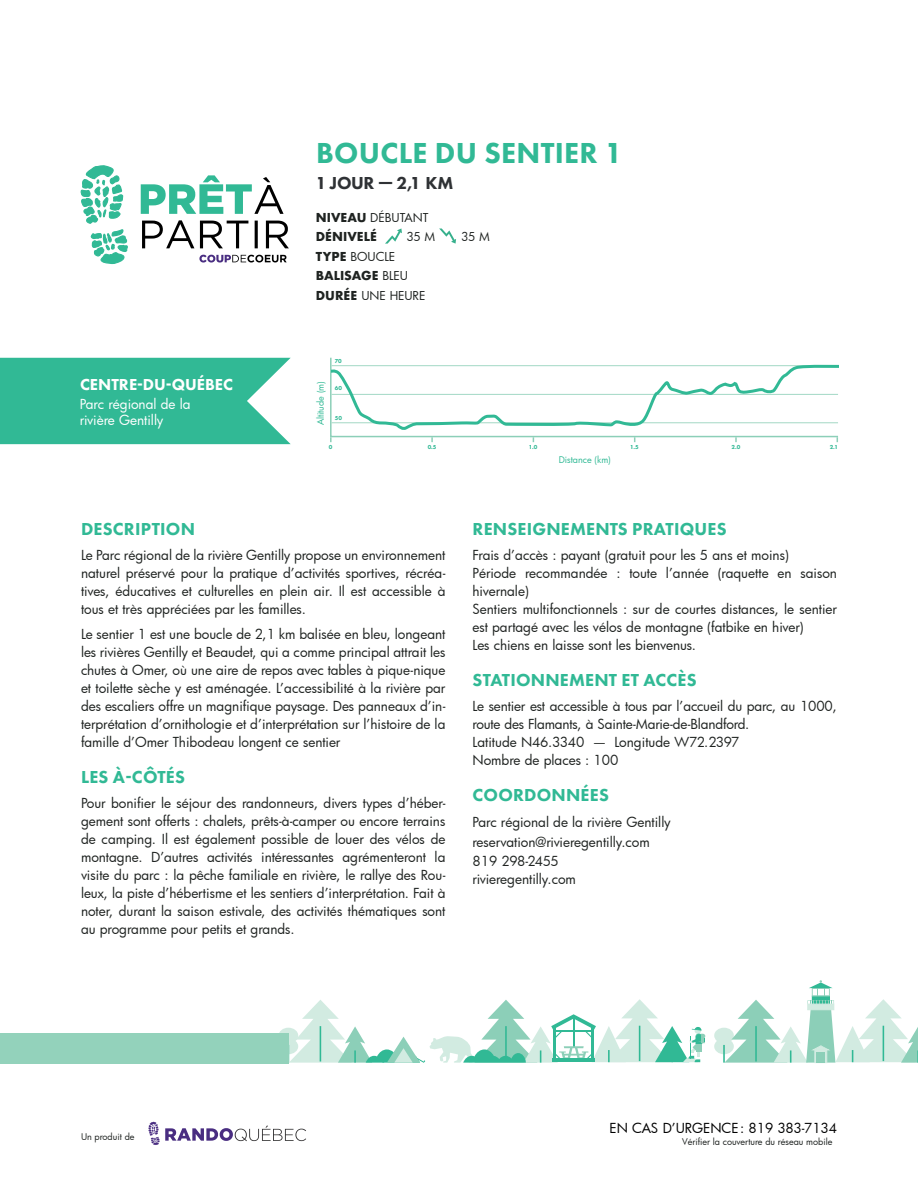
<style>
.page{position:relative;width:918px;height:1188px;background:#fff}
.page>*{position:absolute;margin:0;border:0;box-sizing:border-box;transform-origin:0 0}
.t1{font:800 30px "Futura PT";letter-spacing:.01em;color:#31b995}
.t2{font:800 18px "Futura PT";letter-spacing:.01em;color:#31b995}
.t3{font:800 18px "Futura PT";letter-spacing:-.02em;color:#2f3235}
.t4{font:800 16.5px "Futura PT";color:#fff}
.t5{font:13.5px/18px "Futura";letter-spacing:-.005em;color:#1f2321;text-align:justify}
.t6{font:13.5px/16.2px "Futura";color:#fff}
.t7{font:13.5px "Futura";color:#000}
.t8{font:12px/19.5px "Futura";color:#1f2321}
.t9{font:700 12px/19.5px "Futura";color:#1f2321}
.t10{font:9px "Futura";color:#1f2321}
.t11{font:9px "Futura";color:#31b995}
.t12{font:800 6px "Futura PT";color:#31b995}
.s1{font-weight:400}
.s2{font-weight:700}
</style>
<div class="page">
<svg style="left:714px;top:980px;width:204px;height:83px"></svg>
<div style="left:808px;top:1004px;width:26px;height:6px;background:#d2ebe1"></div>
<svg style="left:279px;top:999px;width:426px;height:64px"></svg>
<div style="left:0;top:1033px;width:289px;height:30px;background:#93d2bb"></div>
<svg style="left:148px;top:1122px;width:158px;height:23px"></svg>
<svg style="left:0;top:358px;width:291px;height:86px;background:#40be9c"></svg>
<svg style="left:142px;top:220px;width:147px;height:28px"></svg>
<svg style="left:141px;top:175px;width:143px;height:39px"></svg>
<svg style="left:80px;top:165px;width:48px;height:99px"></svg>
<svg style="left:199px;top:255px;width:88px;height:8px"></svg>
<svg style="left:330px;top:357px;width:509px;height:85px"></svg>
<svg style="left:385px;top:228px;width:17px;height:16px"></svg>
<svg style="left:439px;top:228px;width:17px;height:16px"></svg>
<h1 class="t1" style="left:316px;top:135px;width:308px">BOUCLE DU SENTIER 1</h1>
<h2 class="t3" style="left:316px;top:172px;width:139px">1 JOUR — 2,1 KM</h2>
<p class="t9" style="left:316px;top:208px;width:114px">NIVEAU <span class="s1">DÉBUTANT<br></span>DÉNIVELÉ</p>
<p class="t8" style="left:406px;top:227px;width:30px">35 M</p>
<p class="t8" style="left:461px;top:227px;width:30px">35 M</p>
<p class="t8" style="left:316px;top:246px;width:111px"><span class="s2">TYPE</span> BOUCLE<br><span class="s2">BALISAGE</span> BLEU<br><span class="s2">DURÉE</span> UNE HEURE</p>
<p class="t4" style="left:80px;top:375px;width:155px">CENTRE-DU-QUÉBEC</p>
<p class="t6" style="left:80px;top:396px;width:112px">Parc régional de la rivière Gentilly</p>
<p class="t11" style="left:314px;top:425px;width:46px;rotate:-90deg">Altitude (m)</p>
<p class="t12" style="left:335px;top:358px;width:8px">70</p>
<p class="t12" style="left:335px;top:384px;width:9px">60</p>
<p class="t12" style="left:335px;top:414px;width:9px">50</p>
<p class="t12" style="left:329px;top:443px;width:5px">0</p>
<p class="t12" style="left:428px;top:443px;width:10px">0.5</p>
<p class="t12" style="left:529px;top:443px;width:10px">1.0</p>
<p class="t12" style="left:630px;top:443px;width:10px">1.5</p>
<p class="t12" style="left:732px;top:443px;width:10px">2.0</p>
<p class="t12" style="left:830px;top:443px;width:10px">2.1</p>
<p class="t11" style="left:559px;top:454px;width:54px">Distance (km)</p>
<h2 class="t2" style="left:81px;top:518px;width:115px">DESCRIPTION</h2>
<p class="t5" style="left:81px;top:546px;width:366px">Le Parc régional de la rivière Gentilly propose un environnement naturel préservé pour la pratique d’activités sportives, récréa&shy;tives, éducatives et culturelles en plein air. Il est accessible à tous et très appréciées par les familles.</p>
<p class="t5" style="left:81px;top:625px;width:366px">Le sentier 1 est une boucle de 2,1 km balisée en bleu, longeant les rivières Gentilly et Beaudet, qui a comme principal attrait les chutes à Omer, où une aire de repos avec tables à pique-nique et toilette sèche y est aménagée. L’accessibilité à la rivière par des escaliers offre un magnifique paysage. Des panneaux d’in&shy;terprétation d’ornithologie et d’interprétation sur l’histoire de la famille d’Omer Thibodeau longent ce sentier</p>
<h2 class="t2" style="left:81px;top:766px;width:105px">LES À-CÔTÉS</h2>
<p class="t5" style="left:81px;top:793px;width:366px">Pour bonifier le séjour des randonneurs, divers types d’héber&shy;gement sont offerts : chalets, prêts-à-camper ou encore terrains de camping. Il est également possible de louer des vélos de montagne. D’autres activités intéressantes agrémenteront la visite du parc : la pêche familiale en rivière, le rallye des Rou&shy;leux, la piste d’hébertisme et les sentiers d’interprétation. Fait à noter, durant la saison estivale, des activités thématiques sont au programme pour petits et grands.</p>
<h2 class="t2" style="left:473px;top:518px;width:256px">RENSEIGNEMENTS PRATIQUES</h2>
<p class="t5" style="left:472px;top:546px;width:366px;text-align:left">Frais d’accès : payant (gratuit pour les 5 ans et moins)<br>Période recommandée : toute l’année (raquette en saison hivernale)<br>Sentiers multifonctionnels : sur de courtes distances, le sentier est partagé avec les vélos de montagne (fatbike en hiver)<br>Les chiens en laisse sont les bienvenus.</p>
<h2 class="t2" style="left:473px;top:669px;width:225px">STATIONNEMENT ET ACCÈS</h2>
<p class="t5" style="left:472px;top:697px;width:366px;text-align:left">Le sentier est accessible à tous par l’accueil du parc, au 1000, route des Flamants, à Sainte-Marie-de-Blandford.<br>Latitude N46.3340 — Longitude W72.2397<br>Nombre de places : 100</p>
<h2 class="t2" style="left:473px;top:784px;width:138px">COORDONNÉES</h2>
<p class="t5" style="left:472px;top:812px;width:200px;line-height:19.5px;text-align:left">Parc régional de la rivière Gentilly reservation@rivieregentilly.com<br>819 298-2455</p>
<p class="t5" style="left:472px;top:870px;width:105px">rivieregentilly.com</p>
<p class="t10" style="left:81px;top:1131px;width:55px">Un produit de</p>
<p class="t7" style="left:610px;top:1118px;width:229px">EN CAS D’URGENCE: 819 383-7134</p>
<p class="t10" style="left:682px;top:1135px;width:152px">Vérifier la couverture du réseau mobile</p>
</div>
